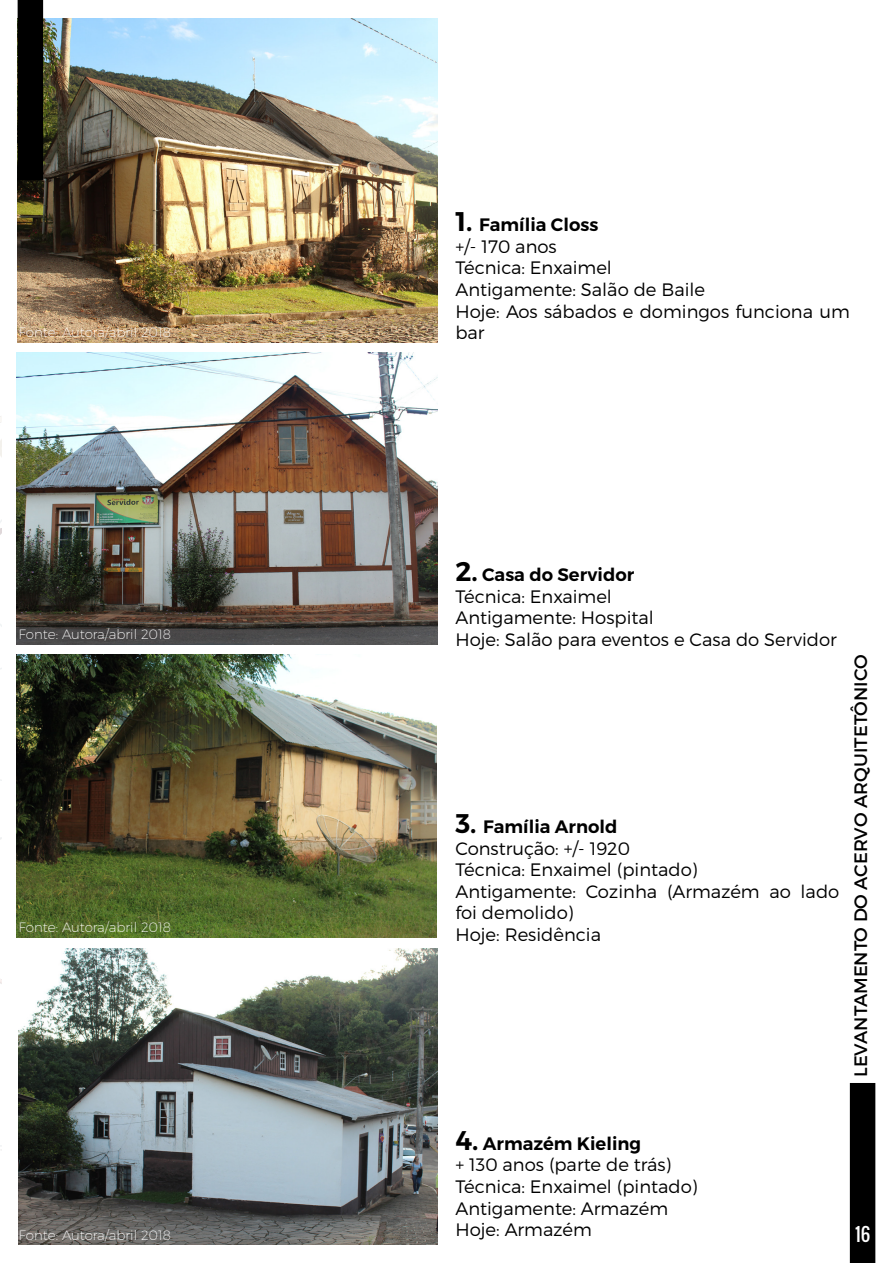
<style>
.page{position:relative;width:893px;height:1263px;background:#fff}
.page>*{position:absolute;margin:0;border:0;box-sizing:border-box;transform-origin:0 0}
.t1{font:300 18px/21.6px "Montserrat";color:#000}
.t2{font:18px "Montserrat";color:#000}
.t3{font:18px "Oswald";color:#fff}
.t4{font:200 13.5px "Montserrat";color:#fff}
.s1{font-weight:600;font-size:27px}
.s2{font-weight:600}
</style>
<div class="page">
<img style="left:0;top:416px;width:1px;height:730px">
<img style="left:17px;top:352px;width:420px;height:292px">
<img style="left:18px;top:18px;width:419px;height:324px">
<img style="left:17px;top:654px;width:420px;height:283px">
<img style="left:18px;top:949px;width:419px;height:296px">
<div style="left:18px;top:1px;width:24px;height:178px;background:#000"></div>
<div style="left:18px;top:0;width:25px;height:180px;border:2px solid #000"></div>
<div style="left:851px;top:1084px;width:24px;height:178px;background:#000"></div>
<div style="left:850px;top:1083px;width:25px;height:180px;border:2px solid #000"></div>
<p class="t4" style="left:18px;top:324px;width:154px">Fonte: Autora/abril 2018</p>
<p class="t4" style="left:18px;top:626px;width:154px">Fonte: Autora/abril 2018</p>
<p class="t4" style="left:18px;top:919px;width:154px">Fonte: Autora/abril 2018</p>
<p class="t4" style="left:18px;top:1227px;width:154px">Fonte: Autora/abril 2018</p>
<p class="t1" style="left:455px;top:214px;width:396px"><span class="s1">1.</span> <span class="s2">Família Closs<br></span>+/- 170 anos<br>Técnica: Enxaimel<br>Antigamente: Salão de Baile<br>Hoje: Aos sábados e domingos funciona um bar</p>
<p class="t1" style="left:455px;top:563px;width:383px"><span class="s1">2.</span> <span class="s2">Casa do Servidor<br></span>Técnica: Enxaimel<br>Antigamente: Hospital<br>Hoje: Salão para eventos e Casa do Servidor</p>
<p class="t1" style="left:455px;top:815px;width:385px"><span class="s1">3.</span> <span class="s2">Família Arnold<br></span>Construção: +/- 1920<br>Técnica: Enxaimel (pintado)<br>Antigamente: Cozinha (Armazém ao lado foi demolido)<br>Hoje: Residência</p>
<p class="t2" style="left:850px;top:1077px;width:424px;rotate:-90deg">LEVANTAMENTO DO ACERVO ARQUITETÔNICO</p>
<p class="t1" style="left:455px;top:1132px;width:244px"><span class="s1">4.</span> <span class="s2">Armazém Kieling<br></span>+ 130 anos (parte de trás)<br>Técnica: Enxaimel (pintado)<br>Antigamente: Armazém<br>Hoje: Armazém</p>
<p class="t3" style="left:855px;top:1220px;width:17px">16</p>
</div>
